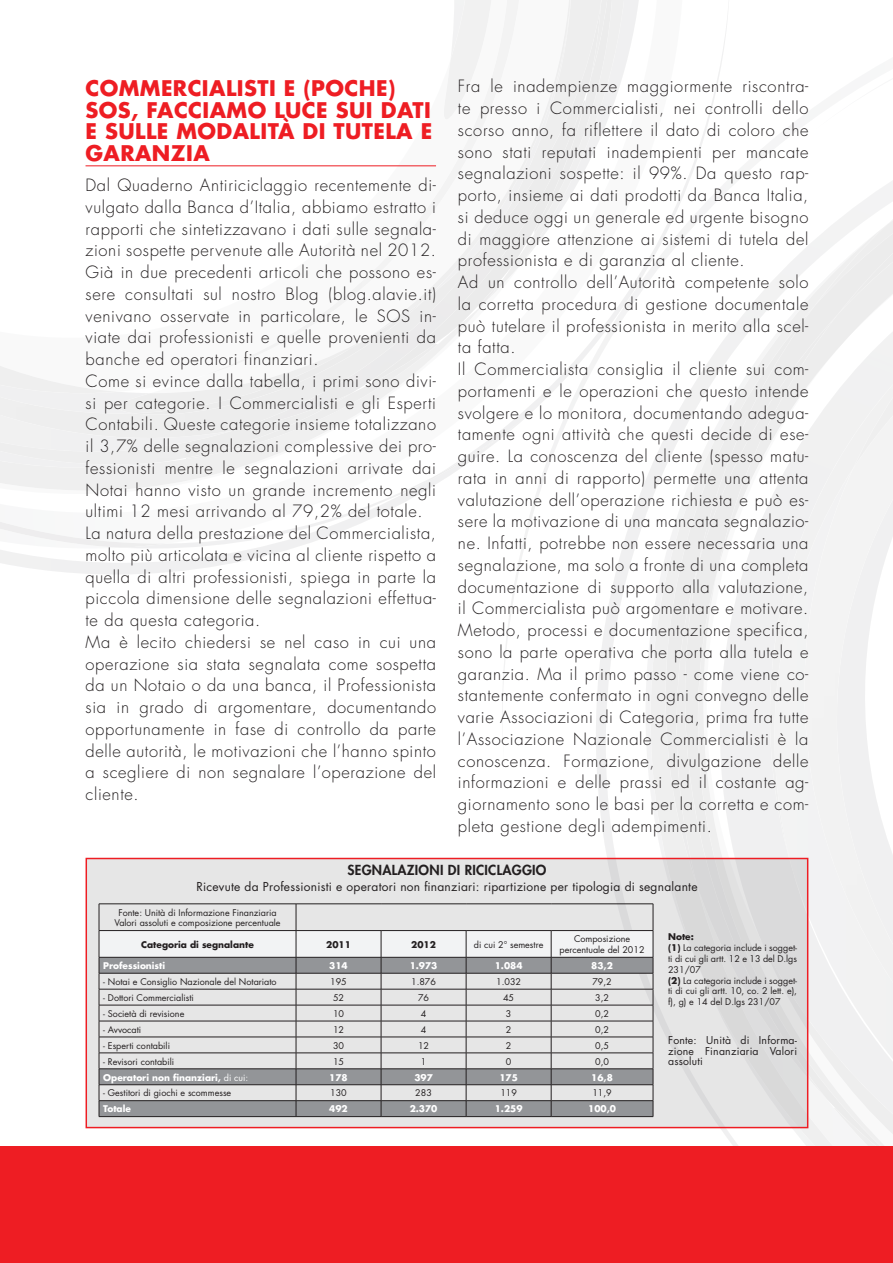
<style>
.page{position:relative;width:893px;height:1263px;background:#fff}
.page>*{position:absolute;margin:0;border:0;box-sizing:border-box;transform-origin:0 0}
.t1{font:700 21px/21.6px "Futura Std";letter-spacing:.02em;color:#ee1d23}
.t2{font:300 16.5px/21.8px "Futura Std";letter-spacing:.04em;color:#231f20;text-align:justify}
.t3{font:800 13.5px "Futura Std";letter-spacing:.02em;color:#231f20}
.t4{font:12px "Futura Std";letter-spacing:.02em;color:#231f20}
.t5{font:10.5px/10.5px "Futura Std";letter-spacing:.02em;color:#231f20;text-align:justify}
.t6{font:9px/10.8px "Futura Std";color:#231f20;text-align:center}
.t7{font:700 9px "Futura Std";color:#fff}
.t8{font:700 9px "Futura Std";color:#231f20}
.s1{font-weight:400}
.s2{font-weight:700}
</style>
<div class="page">
<svg style="left:0;top:548px;width:292px;height:16px"></svg>
<img style="left:186px;top:391px;width:252px;height:68px">
<svg style="left:500px;top:0;width:181px;height:1147px"></svg>
<img style="left:648px;top:225px;width:33px;height:922px">
<svg style="left:681px;top:16px;width:212px;height:1131px"></svg>
<img style="left:664px;top:251px;width:36px;height:607px">
<img style="left:683px;top:314px;width:210px;height:833px">
<img style="left:700px;top:231px;width:193px;height:325px">
<div style="left:0;top:1147px;width:893px;height:116px;background:#ee1d23"></div>
<hr style="left:86px;top:165px;width:350px;height:1px;background:#ee1d23">
<div style="left:86px;top:858px;width:722px;height:269px;background:linear-gradient(to right,#e8e8e7,#e1e1e1)"></div>
<div style="left:86px;top:858px;width:722px;height:270px;border:2px solid #ee1d23"></div>
<hr style="left:99px;top:903px;width:197px;height:1px;background:#231f20">
<hr style="left:296px;top:903px;width:85px;height:1px;background:#231f20">
<hr style="left:381px;top:903px;width:85px;height:1px;background:#231f20">
<hr style="left:466px;top:903px;width:85px;height:1px;background:#231f20">
<hr style="left:551px;top:903px;width:102px;height:1px;background:#231f20">
<svg style="left:99px;top:904px;width:555px;height:212px;background:#c9caca"></svg>
<hr style="left:99px;top:1116px;width:197px;height:1px;background:#231f20">
<hr style="left:296px;top:1116px;width:85px;height:1px;background:#231f20">
<hr style="left:381px;top:1116px;width:85px;height:1px;background:#231f20">
<hr style="left:466px;top:1116px;width:85px;height:1px;background:#231f20">
<hr style="left:551px;top:1116px;width:102px;height:1px;background:#231f20">
<p class="t1" style="left:86px;top:77px;width:348px">COMMERCIALISTI E (POCHE)<br>SOS, FACCIAMO LUCE SUI DATI<br>E SULLE MODALITÀ DI TUTELA E<br>GARANZIA</p>
<p class="t2" style="left:86px;top:175px;width:352px">Dal Quaderno Antiriciclaggio recentemente di&shy;vulgato dalla Banca d’Italia, abbiamo estratto i rapporti che sintetizzavano i dati sulle segnala&shy;zioni sospette pervenute alle Autorità nel 2012.<br>Già in due precedenti articoli che possono es&shy;sere consultati sul nostro Blog (blog.alavie.it) venivano osservate in particolare, le SOS in&shy;viate dai professionisti e quelle provenienti da banche ed operatori finanziari.</p>
<p class="t2" style="left:86px;top:370px;width:352px">Come si evince dalla tabella, i primi sono divi&shy;si per categorie. I Commercialisti e gli Esperti Contabili. Queste categorie insieme totalizzano il 3,7% delle segnalazioni complessive dei pro&shy;fessionisti mentre le segnalazioni arrivate dai Notai hanno visto un grande incremento negli ultimi 12 mesi arrivando al 79,2% del totale.</p>
<p class="t2" style="left:86px;top:523px;width:352px">La natura della prestazione del Commercialista, molto più articolata e vicina al cliente rispetto a quella di altri professionisti, spiega in parte la piccola dimensione delle segnalazioni effettua&shy;te da questa categoria.</p>
<p class="t2" style="left:86px;top:631px;width:352px">Ma è lecito chiedersi se nel caso in cui una operazione sia stata segnalata come sospetta da un Notaio o da una banca, il Professionista sia in grado di argomentare, documentando opportunamente in fase di controllo da parte delle autorità, le motivazioni che l’hanno spinto a scegliere di non segnalare l’operazione del cliente.</p>
<p class="t2" style="left:458px;top:76px;width:352px">Fra le inadempienze maggiormente riscontra&shy;te presso i Commercialisti, nei controlli dello scorso anno, fa riflettere il dato di coloro che sono stati reputati inadempienti per mancate segnalazioni sospette: il 99%. Da questo rap&shy;porto, insieme ai dati prodotti da Banca Italia, si deduce oggi un generale ed urgente bisogno di maggiore attenzione ai sistemi di tutela del professionista e di garanzia al cliente.</p>
<p class="t2" style="left:458px;top:272px;width:352px">Ad un controllo dell’Autorità competente solo la corretta procedura di gestione documentale può tutelare il professionista in merito alla scel&shy;ta fatta.</p>
<p class="t2" style="left:458px;top:359px;width:352px">Il Commercialista consiglia il cliente sui com&shy;portamenti e le operazioni che questo intende svolgere e lo monitora, documentando adegua&shy;tamente ogni attività che questi decide di ese&shy;guire. La conoscenza del cliente (spesso matu&shy;rata in anni di rapporto) permette una attenta valutazione dell’operazione richiesta e può es&shy;sere la motivazione di una mancata segnalazio&shy;ne. Infatti, potrebbe non essere necessaria una segnalazione, ma solo a fronte di una completa documentazione di supporto alla valutazione, il Commercialista può argomentare e motivare.</p>
<p class="t2" style="left:458px;top:620px;width:352px">Metodo, processi e documentazione specifica, sono la parte operativa che porta alla tutela e garanzia. Ma il primo passo - come viene co&shy;stantemente confermato in ogni convegno delle varie Associazioni di Categoria, prima fra tutte l’Associazione Nazionale Commercialisti è la conoscenza. Formazione, divulgazione delle informazioni e delle prassi ed il costante ag&shy;giornamento sono le basi per la corretta e com&shy;pleta gestione degli adempimenti.</p>
<p class="t3" style="left:347px;top:861px;width:201px">SEGNALAZIONI DI RICICLAGGIO</p>
<p class="t4" style="left:196px;top:879px;width:503px">Ricevute da Professionisti e operatori non finanziari: ripartizione per tipologia di segnalante</p>
<p class="t6" style="left:114px;top:907px;width:168px">Fonte: Unità di Informazione Finanziaria<br>Valori assoluti e composizione percentuale</p>
<p class="t8" style="left:141px;top:938px;width:114px">Categoria di segnalante</p>
<p class="t8" style="left:326px;top:938px;width:26px">2011</p>
<p class="t8" style="left:411px;top:938px;width:26px">2012</p>
<p class="t6" style="left:474px;top:939px;width:71px">di cui 2° semestre</p>
<p class="t6" style="left:560px;top:934px;width:86px">Composizione percentuale del 2012</p>
<p class="t7" style="left:103px;top:959px;width:63px">Professionisti</p>
<p class="t7" style="left:329px;top:959px;width:20px">314</p>
<p class="t7" style="left:410px;top:959px;width:29px">1.973</p>
<p class="t7" style="left:495px;top:959px;width:29px">1.084</p>
<p class="t7" style="left:591px;top:959px;width:23px">83,2</p>
<p class="t6" style="left:103px;top:976px;width:175px">- Notai e Consiglio Nazionale del Notariato</p>
<p class="t6" style="left:330px;top:976px;width:18px">195</p>
<p class="t6" style="left:411px;top:976px;width:26px">1.876</p>
<p class="t6" style="left:496px;top:976px;width:26px">1.032</p>
<p class="t6" style="left:592px;top:976px;width:21px">79,2</p>
<p class="t6" style="left:103px;top:992px;width:92px">- Dottori Commercialisti</p>
<p class="t6" style="left:333px;top:992px;width:13px">52</p>
<p class="t6" style="left:418px;top:992px;width:13px">76</p>
<p class="t6" style="left:503px;top:992px;width:13px">45</p>
<p class="t6" style="left:595px;top:992px;width:15px">3,2</p>
<p class="t6" style="left:103px;top:1008px;width:83px">- Società di revisione</p>
<p class="t6" style="left:333px;top:1008px;width:13px">10</p>
<p class="t6" style="left:421px;top:1008px;width:7px">4</p>
<p class="t6" style="left:506px;top:1008px;width:7px">3</p>
<p class="t6" style="left:595px;top:1008px;width:15px">0,2</p>
<p class="t6" style="left:103px;top:1024px;width:39px">- Avvocati</p>
<p class="t6" style="left:333px;top:1024px;width:13px">12</p>
<p class="t6" style="left:421px;top:1024px;width:7px">4</p>
<p class="t6" style="left:506px;top:1024px;width:7px">2</p>
<p class="t6" style="left:595px;top:1024px;width:15px">0,2</p>
<p class="t6" style="left:103px;top:1040px;width:68px">- Esperti contabili</p>
<p class="t6" style="left:333px;top:1040px;width:13px">30</p>
<p class="t6" style="left:418px;top:1040px;width:13px">12</p>
<p class="t6" style="left:506px;top:1040px;width:7px">2</p>
<p class="t6" style="left:595px;top:1040px;width:15px">0,5</p>
<p class="t6" style="left:103px;top:1056px;width:72px">- Revisori contabili</p>
<p class="t6" style="left:333px;top:1056px;width:13px">15</p>
<p class="t6" style="left:421px;top:1056px;width:7px">1</p>
<p class="t6" style="left:506px;top:1056px;width:7px">0</p>
<p class="t6" style="left:595px;top:1056px;width:15px">0,0</p>
<p class="t7" style="left:103px;top:1071px;width:146px">Operatori non finanziari, <span class="s1">di cui:</span></p>
<p class="t7" style="left:329px;top:1071px;width:20px">178</p>
<p class="t7" style="left:414px;top:1071px;width:20px">397</p>
<p class="t7" style="left:499px;top:1071px;width:20px">175</p>
<p class="t7" style="left:591px;top:1071px;width:23px">16,8</p>
<p class="t6" style="left:103px;top:1088px;width:130px">- Gestitori di giochi e scommesse</p>
<p class="t6" style="left:330px;top:1088px;width:18px">130</p>
<p class="t6" style="left:415px;top:1088px;width:18px">283</p>
<p class="t6" style="left:500px;top:1088px;width:18px">119</p>
<p class="t6" style="left:592px;top:1088px;width:21px">11,9</p>
<p class="t7" style="left:103px;top:1103px;width:29px">Totale</p>
<p class="t7" style="left:329px;top:1103px;width:20px">492</p>
<p class="t7" style="left:410px;top:1103px;width:29px">2.370</p>
<p class="t7" style="left:495px;top:1103px;width:29px">1.259</p>
<p class="t7" style="left:588px;top:1103px;width:29px">100,0</p>
<p class="t8" style="left:668px;top:931px;width:27px">Note:</p>
<p class="t6" style="left:668px;top:943px;width:131px;text-align:justify"><span class="s2">(1)</span> La categoria include i sogget&shy;ti di cui gli artt. 12 e 13 del D.lgs 231/07</p>
<p class="t6" style="left:668px;top:975px;width:130px;text-align:justify"><span class="s2">(2)</span> La categoria include i sogget&shy;ti di cui gli artt. 10, co. 2 lett. e), f), g) e 14 del D.lgs 231/07</p>
<p class="t5" style="left:668px;top:1035px;width:130px">Fonte: Unità di Informa&shy;zione Finanziaria Valori assoluti</p>
</div>
